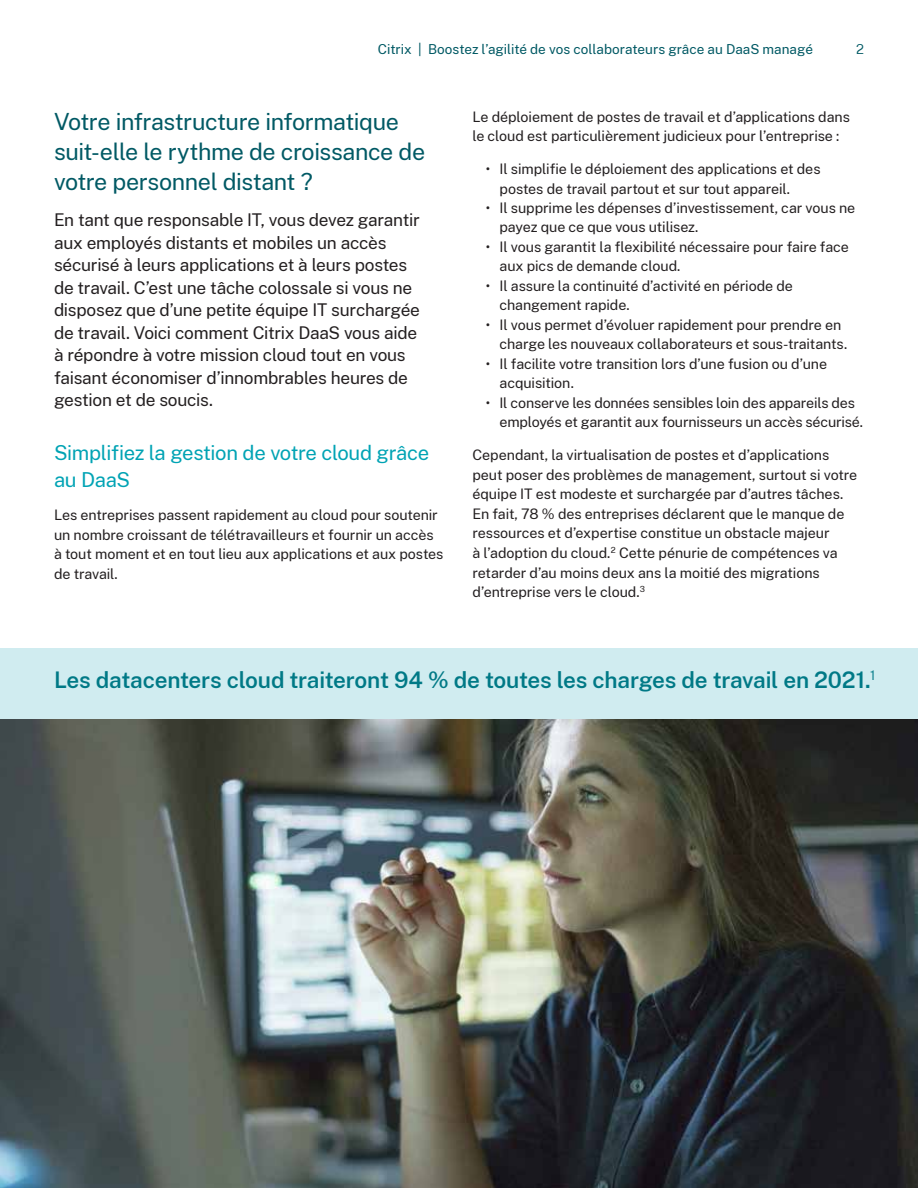
<style>
.page{position:relative;width:918px;height:1188px;background:#fff}
.page>*{position:absolute;margin:0;border:0;box-sizing:border-box;transform-origin:0 0}
.t1{font:23.25px/30px "Public Sans";letter-spacing:-.02em;color:#005964}
.t2{font:600 22.5px "Public Sans";letter-spacing:-.01em;color:#007986}
.t3{font:20.25px/27px "Public Sans";letter-spacing:-.02em;color:#00a3b4}
.t4{font:17.25px/22.5px "Public Sans";letter-spacing:-.015em;color:#231f20}
.t5{font:14.25px/19.5px "Public Sans";letter-spacing:-.005em;color:#231f20}
.t6{font:13.5px "Public Sans";color:#005964}
.t7{font:300 13.5px "Public Sans";color:#005964}
</style>
<div class="page">
<img style="left:0;top:718px;width:918px;height:470px">
<div style="left:0;top:648px;width:918px;height:70px;background:#d0ecf0"></div>
<p class="t6" style="left:378px;top:39px;width:437px">Citrix | Boostez l’agilité de vos collaborateurs grâce au DaaS managé</p>
<p class="t7" style="left:856px;top:39px;width:9px">2</p>
<h1 class="t1" style="left:54px;top:105px;width:373px">Votre infrastructure informatique suit-elle le rythme de croissance de votre personnel distant ?</h1>
<p class="t4" style="left:54px;top:207px;width:368px">En tant que responsable IT, vous devez garantir aux employés distants et mobiles un accès sécurisé à leurs applications et à leurs postes de travail. C’est une tâche colossale si vous ne disposez que d’une petite équipe IT surchargée de travail. Voici comment Citrix DaaS vous aide à répondre à votre mission cloud tout en vous faisant économiser d’innombrables heures de gestion et de soucis.</p>
<h3 class="t3" style="left:54px;top:438px;width:377px">Simplifiez la gestion de votre cloud grâce au DaaS</h3>
<p class="t5" style="left:54px;top:504px;width:391px">Les entreprises passent rapidement au cloud pour soutenir un nombre croissant de télétravailleurs et fournir un accès à tout moment et en tout lieu aux applications et aux postes de travail.</p>
<p class="t5" style="left:472px;top:106px;width:379px">Le déploiement de postes de travail et d’applications dans le cloud est particulièrement judicieux pour l’entreprise :</p>
<p class="t5" style="left:499px;top:158px;width:323px;text-indent:-13px">• Il simplifie le déploiement des applications et des postes de travail partout et sur tout appareil.</p>
<p class="t5" style="left:499px;top:197px;width:357px;text-indent:-13px">• Il supprime les dépenses d’investissement, car vous ne payez que ce que vous utilisez.</p>
<p class="t5" style="left:499px;top:236px;width:351px;text-indent:-13px">• Il vous garantit la flexibilité nécessaire pour faire face aux pics de demande cloud.</p>
<p class="t5" style="left:499px;top:275px;width:295px;text-indent:-13px">• Il assure la continuité d’activité en période de changement rapide.</p>
<p class="t5" style="left:499px;top:314px;width:349px;text-indent:-13px">• Il vous permet d’évoluer rapidement pour prendre en charge les nouveaux collaborateurs et sous-traitants.</p>
<p class="t5" style="left:499px;top:353px;width:329px;text-indent:-13px">• Il facilite votre transition lors d’une fusion ou d’une acquisition.</p>
<p class="t5" style="left:499px;top:392px;width:365px;text-indent:-13px">• Il conserve les données sensibles loin des appareils des employés et garantit aux fournisseurs un accès sécurisé.</p>
<p class="t5" style="left:472px;top:445px;width:386px">Cependant, la virtualisation de postes et d’applications peut poser des problèmes de management, surtout si votre équipe IT est modeste et surchargée par d’autres tâches.<br>En fait, 78 % des entreprises déclarent que le manque de ressources et d’expertise constitue un obstacle majeur<br>à l’adoption du cloud.<sup>2</sup> Cette pénurie de compétences va retarder d’au moins deux ans la moitié des migrations d’entreprise vers le cloud.<sup>3</sup></p>
<h2 class="t2" style="left:54px;top:663px;width:823px">Les datacenters cloud traiteront 94 % de toutes les charges de travail en 2021.<sup>1</sup></h2>
</div>
